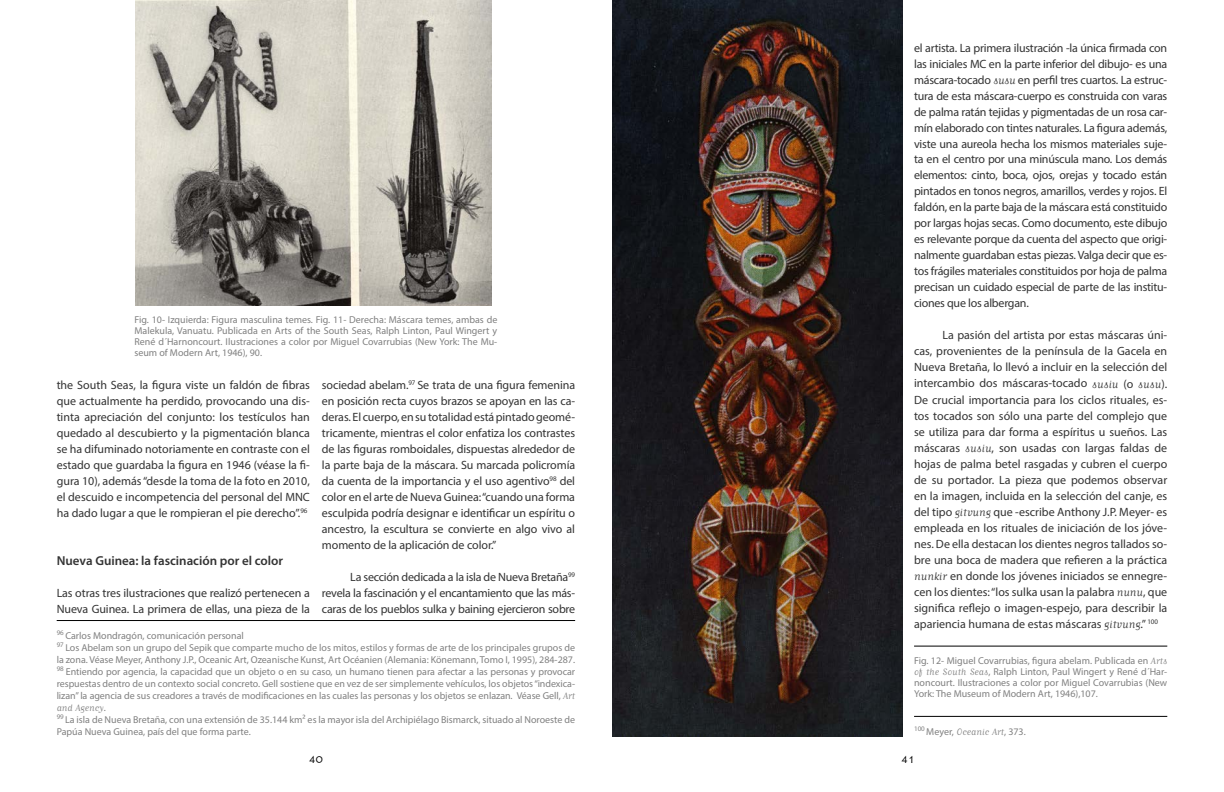
<style>
.page{position:relative;width:1224px;height:792px;background:#fff}
.page>*{position:absolute;margin:0;border:0;box-sizing:border-box;transform-origin:0 0}
.t1{font:600 13px "Myriad Pro";color:#333}
.t2{font:12px/16px "Myriad Pro";letter-spacing:-.005em;color:#333;text-align:justify}
.t3{font:11px "Matrix Script";letter-spacing:-.005em;color:#808080}
.t4{font:10px/11px "Myriad Pro";color:#808080;text-align:justify}
.t5{font:10px "Lithos Pro";color:#000}
.s1{font-family:"Matrix Script";font-size:11px}
.s2{font-family:"Myriad Pro";font-size:10px}
.s3{font-family:"Matrix Script";font-size:13px}
</style>
<div class="page">
<hr style="left:57px;top:620px;width:518px;height:1px;background:#000">
<hr style="left:914px;top:716px;width:253px;height:1px;background:#000">
<hr style="left:914px;top:646px;width:253px;height:1px;background:#000">
<img style="left:136px;top:0;width:355px;height:305px">
<img style="left:612px;top:0;width:290px;height:736px">
<p class="t4" style="left:135px;top:313px;width:364px">Fig. 10- Izquierda: Figura masculina temes. Fig. 11- Derecha: Máscara temes, ambas de Malekula, Vanuatu. Publicada en Arts of the South Seas, Ralph Linton, Paul Wingert y René d´Harnoncourt. Ilustraciones a color por Miguel Covarrubias (New York: The Mu&shy;seum of Modern Art, 1946), 90.</p>
<p class="t2" style="left:57px;top:377px;width:255px">the South Seas, la figura viste un faldón de fibras que actualmente ha perdido, provocando una dis&shy;tinta apreciación del conjunto: los testículos han quedado al descubierto y la pigmentación blanca se ha difuminado notoriamente en contraste con el estado que guardaba la figura en 1946 (véase la fi&shy;gura 10), además “desde la toma de la foto en 2010, el descuido e incompetencia del personal del MNC ha dado lugar a que le rompieran el pie derecho”.<sup>96</sup></p>
<p class="t1" style="left:57px;top:552px;width:228px">Nueva Guinea: la fascinación por el color</p>
<p class="t2" style="left:57px;top:585px;width:255px">Las otras tres ilustraciones que realizó pertenecen a<br>Nueva Guinea. La primera de ellas, una pieza de la</p>
<p class="t2" style="left:322px;top:377px;width:255px">sociedad abelam.<sup>97</sup> Se trata de una figura femenina en posición recta cuyos brazos se apoyan en las ca&shy;deras. El cuerpo, en su totalidad está pintado geomé&shy;tricamente, mientras el color enfatiza los contrastes de las figuras romboidales, dispuestas alrededor de la parte baja de la máscara. Su marcada policromía da cuenta de la importancia y el uso agentivo<sup>98</sup> del color en el arte de Nueva Guinea: “cuando una forma esculpida podría designar e identificar un espíritu o ancestro, la escultura se convierte en algo vivo al momento de la aplicación de color.”</p>
<p class="t2" style="left:322px;top:569px;width:255px;text-indent:28px">La sección dedicada a la isla de Nueva Bretaña<sup>99 </sup>revela la fascinación y el encantamiento que las más&shy;caras de los pueblos sulka y baining ejercieron sobre</p>
<p class="t4" style="left:57px;top:630px;width:520px;line-height:12px;text-align:left"><sup>96</sup> Carlos Mondragón, comunicación personal<br><sup>97</sup> Los Abelam son un grupo del Sepik que comparte mucho de los mitos, estilos y formas de arte de los principales grupos de la zona. Véase Meyer, Anthony J.P., Oceanic Art, Ozeanische Kunst, Art Océanien (Alemania: Könemann, Tomo I, 1995), 284-287.<br><sup>98</sup> Entiendo por agencia, la capacidad que un objeto o en su caso, un humano tienen para afectar a las personas y provocar respuestas dentro de un contexto social concreto. Gell sostiene que en vez de ser simplemente vehículos, los objetos “indexica&shy;lizan” la agencia de sus creadores a través de modificaciones en las cuales las personas y los objetos se enlazan. Véase Gell, <span class="s1">Art</span></p>
<p class="t3" style="left:57px;top:703px;width:51px">and Agency<span class="s2">.</span></p>
<p class="t4" style="left:57px;top:714px;width:520px;line-height:12px"><sup>99</sup> La isla de Nueva Bretaña, con una extensión de 35.144 km² es la mayor isla del Archipiélago Bismarck, situado al Noroeste de<br>Papúa Nueva Guinea, país del que forma parte.</p>
<p class="t2" style="left:914px;top:39px;width:255px">el artista. La primera ilustración -la única firmada con las iniciales MC en la parte inferior del dibujo- es una máscara-tocado <span class="s3">susu</span> en perfil tres cuartos. La estruc&shy;tura de esta máscara-cuerpo es construida con varas de palma ratán tejidas y pigmentadas de un rosa car&shy;mín elaborado con tintes naturales. La figura además, viste una aureola hecha los mismos materiales suje&shy;ta en el centro por una minúscula mano. Los demás elementos: cinto, boca, ojos, orejas y tocado están pintados en tonos negros, amarillos, verdes y rojos. El faldón, en la parte baja de la máscara está constituido por largas hojas secas. Como documento, este dibujo es relevante porque da cuenta del aspecto que origi&shy;nalmente guardaban estas piezas. Valga decir que es&shy;tos frágiles materiales constituidos por hoja de palma precisan un cuidado especial de parte de las institu&shy;ciones que los albergan.</p>
<p class="t2" style="left:914px;top:327px;width:255px;text-indent:28px">La pasión del artista por estas máscaras úni&shy;cas, provenientes de la península de la Gacela en Nueva Bretaña, lo llevó a incluir en la selección del intercambio dos máscaras-tocado <span class="s3">susiu</span> (o <span class="s3">susu</span>).<br>De crucial importancia para los ciclos rituales, es&shy;tos tocados son sólo una parte del complejo que se utiliza para dar forma a espíritus u sueños. Las máscaras <span class="s3">susiu</span>, son usadas con largas faldas de hojas de palma betel rasgadas y cubren el cuerpo de su portador. La pieza que podemos observar en la imagen, incluida en la selección del canje, es del tipo <span class="s3">gitvung</span> que -escribe Anthony J.P. Meyer- es empleada en los rituales de iniciación de los jóve&shy;nes. De ella destacan los dientes negros tallados so&shy;bre una boca de madera que refieren a la práctica <span class="s3">nunkir</span> en donde los jóvenes iniciados se ennegre&shy;cen los dientes: “los sulka usan la palabra <span class="s3">nunu</span>, que significa reflejo o imagen-espejo, para describir la apariencia humana de estas máscaras <span class="s3">gitvung</span>.” <sup>100</sup></p>
<p class="t4" style="left:914px;top:655px;width:255px">Fig. 12- Miguel Covarrubias, figura abelam. Publicada en <span class="s1">Arts of the South Seas</span>, Ralph Linton, Paul Wingert y René d´Har&shy;noncourt. Ilustraciones a color por Miguel Covarrubias (New York: The Museum of Modern Art, 1946),107.</p>
<p class="t4" style="left:914px;top:726px;width:113px"><sup>100</sup> Meyer, <span class="s1">Oceanic Art</span>, 373.</p>
<p class="t5" style="left:309px;top:753px;width:16px">40</p>
<p class="t5" style="left:901px;top:753px;width:16px">41</p>
</div>
